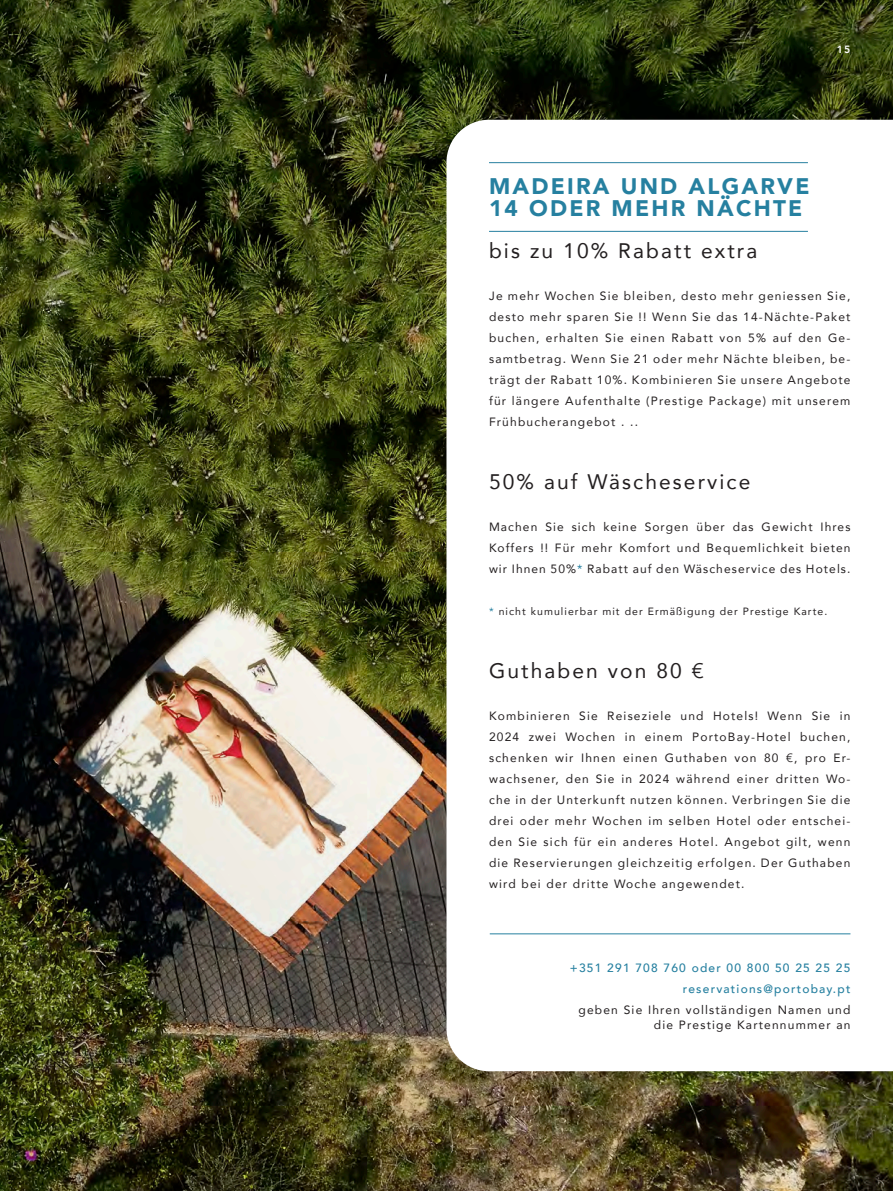
<style>
.page{position:relative;width:893px;height:1191px;background:#fff}
.page>*{position:absolute;margin:0;border:0;box-sizing:border-box;transform-origin:0 0}
.t1{font:900 22.5px "Avenir";letter-spacing:.1em;color:#2680a0}
.t2{font:21px "Avenir";letter-spacing:.1em;color:#231f20}
.t3{font:12px/21px "Avenir";letter-spacing:.1em;color:#231f20;text-align:justify}
.t4{font:500 12px "Avenir";letter-spacing:.1em;color:#2680a0}
.t5{font:10.5px "Avenir";letter-spacing:.1em;color:#231f20}
.t6{font:800 10.5px "Avenir";color:#fff}
.s1{color:#2680a0}
</style>
<div class="page">
<img style="left:0;top:0;width:893px;height:1191px">
<svg style="left:446px;top:120px;width:447px;height:951px"></svg>
<hr style="left:490px;top:933px;width:360px;height:1px;background:#2680a0">
<hr style="left:489px;top:162px;width:319px;height:1px;background:#2680a0">
<hr style="left:489px;top:231px;width:319px;height:1px;background:#2680a0">
<p class="t6" style="left:837px;top:41px;width:15px">15</p>
<p class="t1" style="left:489px;top:166px;width:322px">MADEIRA UND ALGARVE</p>
<p class="t1" style="left:489px;top:189px;width:315px">14 ODER MEHR NÄCHTE</p>
<p class="t2" style="left:489px;top:234px;width:270px">bis zu 10% Rabatt extra</p>
<p class="t3" style="left:489px;top:285px;width:363px">Je mehr Wochen Sie bleiben, desto mehr geniessen Sie, desto mehr sparen Sie !! Wenn Sie das 14-Nächte-Paket buchen, erhalten Sie einen Rabatt von 5% auf den Ge&shy;samtbetrag. Wenn Sie 21 oder mehr Nächte bleiben, be&shy;trägt der Rabatt 10%. Kombinieren Sie unsere Angebote für längere Aufenthalte (Prestige Package) mit unserem Frühbucherangebot . ..</p>
<p class="t2" style="left:489px;top:465px;width:263px">50% auf Wäscheservice</p>
<p class="t3" style="left:489px;top:516px;width:363px">Machen Sie sich keine Sorgen über das Gewicht Ihres Koffers !! Für mehr Komfort und Bequemlichkeit bieten wir Ihnen 50%<span class="s1">*</span> Rabatt auf den Wäscheservice des Hotels.</p>
<p class="t5" style="left:489px;top:603px;width:340px"><span class="s1">*</span> nicht kumulierbar mit der Ermäßigung der Prestige Karte.</p>
<p class="t2" style="left:489px;top:654px;width:217px">Guthaben von 80 €</p>
<p class="t3" style="left:489px;top:705px;width:363px">Kombinieren Sie Reiseziele und Hotels! Wenn Sie in 2024 zwei Wochen in einem PortoBay-Hotel buchen, schenken wir Ihnen einen Guthaben von 80 €, pro Er&shy;wachsener, den Sie in 2024 während einer dritten Wo&shy;che in der Unterkunft nutzen können. Verbringen Sie die drei oder mehr Wochen im selben Hotel oder entschei&shy;den Sie sich für ein anderes Hotel. Angebot gilt, wenn die Reservierungen gleichzeitig erfolgen. Der Guthaben wird bei der dritte Woche angewendet.</p>
<p class="t4" style="left:570px;top:957px;width:282px">+351 291 708 760 oder 00 800 50 25 25 25</p>
<p class="t4" style="left:683px;top:978px;width:169px">reservations@portobay.pt</p>
<p class="t3" style="left:578px;top:999px;width:273px">geben Sie Ihren vollständigen Namen und</p>
<p class="t3" style="left:654px;top:1014px;width:198px">die Prestige Kartennummer an</p>
</div>
